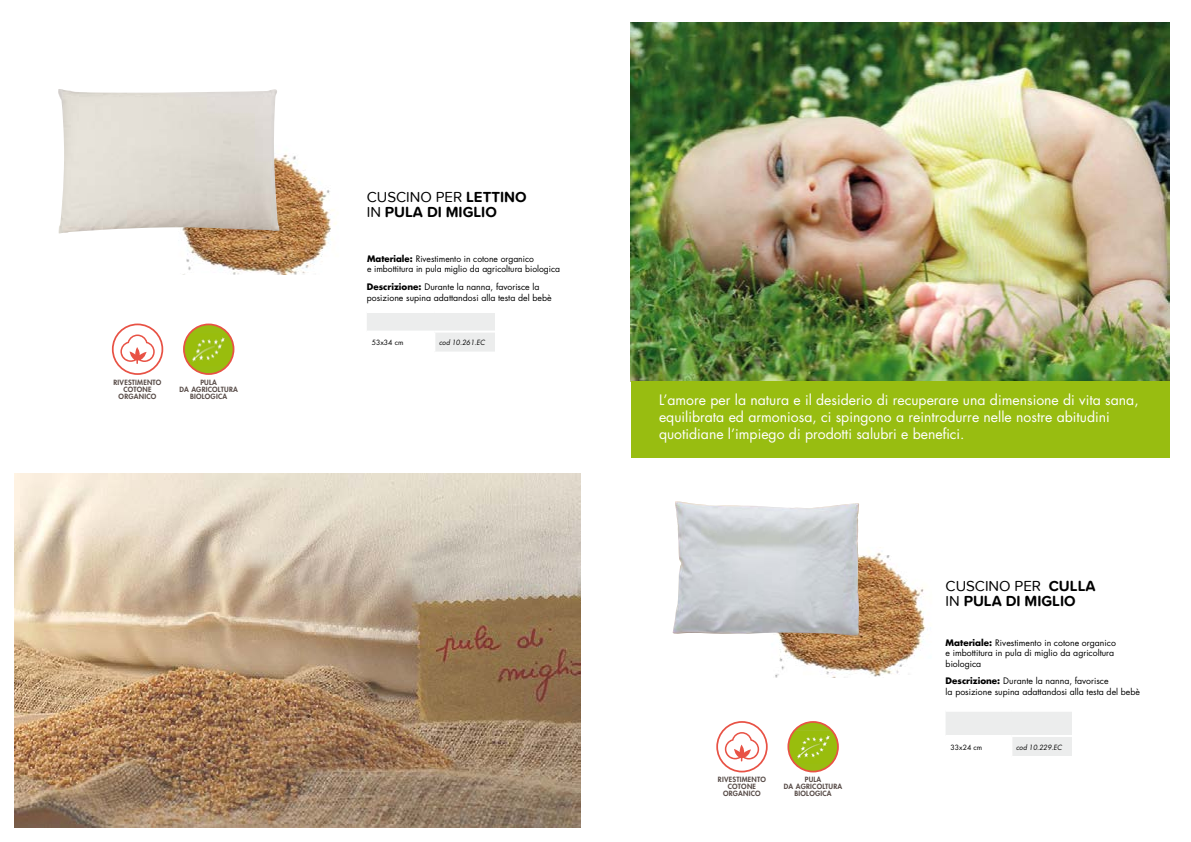
<style>
.page{position:relative;width:1191px;height:842px;background:#fff}
.page>*{position:absolute;margin:0;border:0;box-sizing:border-box;transform-origin:0 0}
.t1{font:700 15px/15px "Proxima Soft";color:#000}
.t2{font:14px/17px "Futura Std";color:#fff}
.t3{font:8.8px/10.5px "Futura Std";color:#000}
.t4{font:800 7px/7px "Futura Std";letter-spacing:.03em;color:#574b47;text-align:center}
.t5{font:italic 7px "Futura Std";color:#000;scale:.95 1}
.t6{font:7px "Futura Std";color:#000}
.s1{font-weight:400}
.s2{font-weight:700}
</style>
<div class="page">
<img style="left:14px;top:474px;width:567px;height:354px">
<img style="left:631px;top:23px;width:538px;height:358px">
<div style="left:631px;top:381px;width:538px;height:77px;background:#98bd11"></div>
<img style="left:775px;top:547px;width:151px;height:130px">
<img style="left:672px;top:501px;width:187px;height:134px">
<svg style="left:946px;top:712px;width:126px;height:44px"></svg>
<svg style="left:725px;top:732px;width:34px;height:29px"></svg>
<div style="left:716px;top:721px;width:51px;height:51px;border:2px solid #e85245;border-radius:50%"></div>
<div style="left:788px;top:722px;width:50px;height:49px;background:#98bd11;border-radius:50%"></div>
<img style="left:789px;top:730px;width:48px;height:34px">
<div style="left:787px;top:721px;width:52px;height:51px;border:2px solid #e85245;border-radius:50%"></div>
<img style="left:182px;top:154px;width:155px;height:121px">
<svg style="left:367px;top:313px;width:128px;height:39px"></svg>
<img style="left:58px;top:89px;width:222px;height:145px">
<svg style="left:120px;top:334px;width:35px;height:30px"></svg>
<div style="left:112px;top:324px;width:51px;height:51px;border:2px solid #e85245;border-radius:50%"></div>
<svg style="left:184px;top:324px;width:49px;height:50px"></svg>
<img style="left:184px;top:333px;width:49px;height:33px">
<div style="left:183px;top:324px;width:51px;height:51px;border:2px solid #e85245;border-radius:50%"></div>
<p class="t4" style="left:113px;top:379px;width:49px">RIVESTIMENTO<br>COTONE<br>ORGANICO</p>
<p class="t4" style="left:179px;top:379px;width:60px">PULA<br>DA AGRICOLTURA<br>BIOLOGICA</p>
<h1 class="t1" style="left:367px;top:189px;width:161px"><span class="s1">CUSCINO PER</span> LETTINO<br><span class="s1">IN</span> PULA DI MIGLIO</h1>
<p class="t3" style="left:367px;top:253px;width:195px"><span class="s2">Materiale:</span> Rivestimento in cotone organico<br>e imbottitura in pula miglio da agricoltura biologica</p>
<p class="t3" style="left:367px;top:282px;width:186px"><span class="s2">Descrizione:</span> Durante la nanna, favorisce la posizione supina adattandosi alla testa del bebè</p>
<p class="t6" style="left:372px;top:338px;width:33px">53x34 cm</p>
<p class="t5" style="left:439px;top:338px;width:50px">cod 10.261.EC</p>
<h2 class="t2" style="left:659px;top:391px;width:481px">L’amore per la natura e il desiderio di recuperare una dimensione di vita sana, equilibrata ed armoniosa, ci spingono a reintrodurre nelle nostre abitudini quotidiane l’impiego di prodotti salubri e benefici.</h2>
<h1 class="t1" style="left:945px;top:578px;width:152px"><span class="s1">CUSCINO PER</span> CULLA<br><span class="s1">IN</span> PULA DI MIGLIO</h1>
<p class="t3" style="left:945px;top:637px;width:172px"><span class="s2">Materiale:</span> Rivestimento in cotone organico e imbottitura in pula di miglio da agricoltura biologica</p>
<p class="t3" style="left:945px;top:676px;width:196px"><span class="s2">Descrizione:</span> Durante la nanna, favorisce<br>la posizione supina adattandosi alla testa del bebè</p>
<p class="t4" style="left:718px;top:776px;width:49px">RIVESTIMENTO<br>COTONE<br>ORGANICO</p>
<p class="t4" style="left:783px;top:776px;width:60px">PULA<br>DA AGRICOLTURA<br>BIOLOGICA</p>
<p class="t6" style="left:950px;top:742px;width:33px">33x24 cm</p>
<p class="t5" style="left:1016px;top:742px;width:50px">cod 10.229.EC</p>
</div>
